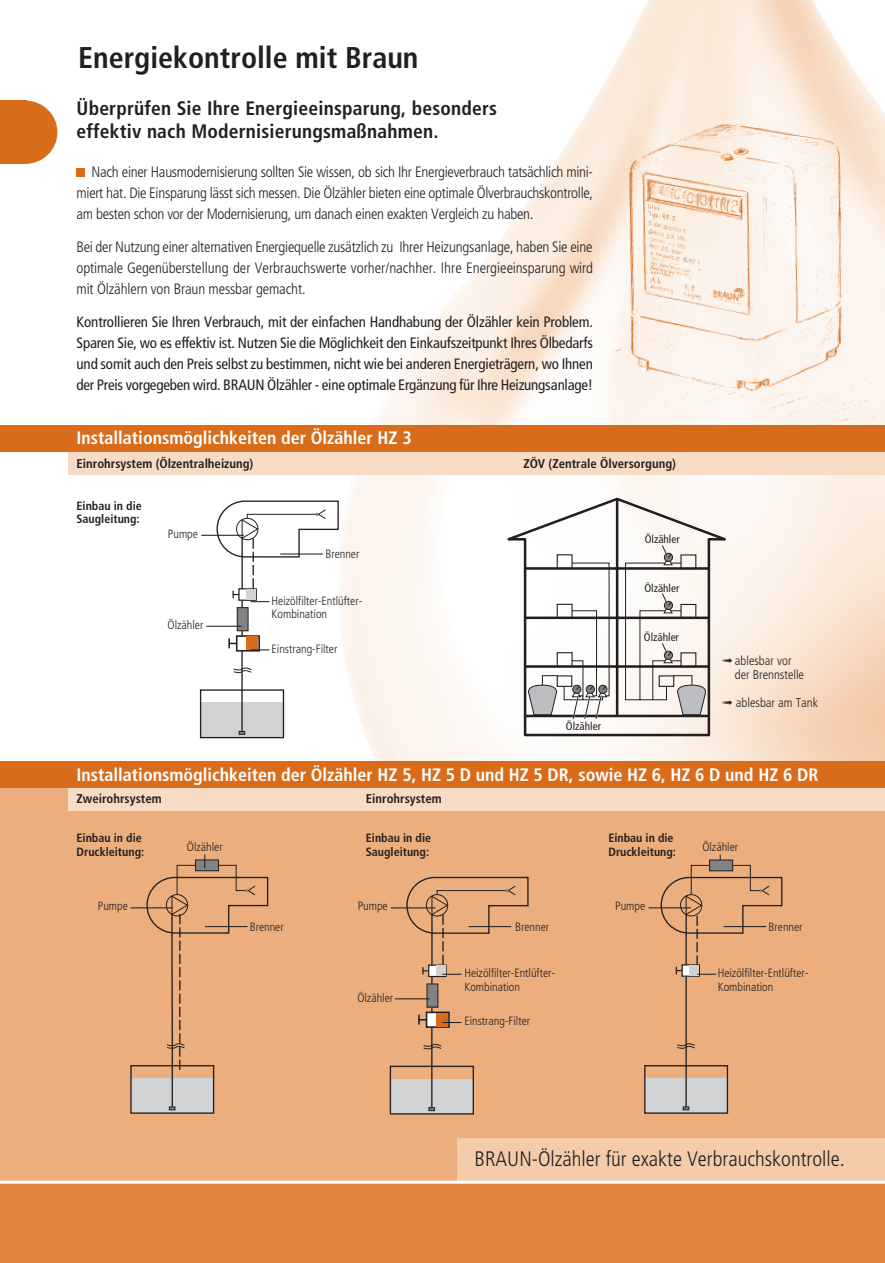
<style>
.page{position:relative;width:885px;height:1263px;background:#fff}
.page>*{position:absolute;margin:0;border:0;box-sizing:border-box;transform-origin:0 0}
.t1{font:700 condensed 30px "Frutiger";color:#231f20}
.t2{font:300 condensed 21px "Frutiger";color:#231f20}
.t3{font:700 condensed 19.5px/22.5px "Frutiger";letter-spacing:.01em;color:#231f20}
.t4{font:700 condensed 18px "Frutiger";color:#fff}
.t5{font:300 condensed 15px/21px "Frutiger";letter-spacing:-.015em;color:#231f20;text-align:justify}
.t6{font:condensed 15px/21px "Frutiger";letter-spacing:-.015em;color:#231f20;text-align:justify}
.t7{font:700 condensed 12.75px "Frutiger";color:#231f20}
.t8{font:300 condensed 12.75px/14.2px "Frutiger";color:#231f20}
.t9{font:300 condensed 12px/13.5px "Frutiger";color:#231f20}
.t10{font:700 condensed 12px/13.5px "Frutiger";color:#231f20}
.t11{font:condensed 11.1px "Frutiger";color:#231f20}
.s1{font-stretch:normal}
</style>
<div class="page">
<div style="left:0;top:784px;width:884px;height:441px;background:#edae7d"></div>
<div style="left:457px;top:1138px;width:427px;height:87px;background:#f4ccaa"></div>
<div style="left:0;top:1183px;width:884px;height:80px;background:#e18441"></div>
<hr style="left:0;top:1181px;width:884px;height:3px;background:#fff">
<img style="left:0;top:0;width:884px;height:761px">
<img style="left:570px;top:102px;width:314px;height:323px">
<div style="left:77px;top:168px;width:8px;height:9px;background:#d96c1b"></div>
<svg style="left:26px;top:101px;width:31px;height:63px"></svg>
<div style="left:0;top:101px;width:26px;height:63px;background:#d96c1b"></div>
<div style="left:68px;top:452px;width:816px;height:23px;background:#f8dbc4"></div>
<div style="left:0;top:425px;width:884px;height:27px;background:#d96c1b"></div>
<svg style="left:507px;top:498px;width:218px;height:238px"></svg>
<hr style="left:615px;top:499px;width:3px;height:217px;background:#231f20">
<svg style="left:524px;top:544px;width:184px;height:176px"></svg>
<svg style="left:199px;top:488px;width:156px;height:250px"></svg>
<hr style="left:206px;top:626px;width:35px;height:1px;background:#231f20">
<hr style="left:201px;top:535px;width:43px;height:1px;background:#231f20">
<div style="left:68px;top:788px;width:816px;height:22px;background:#f8dbc4"></div>
<div style="left:0;top:761px;width:884px;height:27px;background:#d96c1b"></div>
<svg style="left:130px;top:854px;width:138px;height:260px"></svg>
<hr style="left:130px;top:907px;width:43px;height:1px;background:#231f20">
<hr style="left:205px;top:926px;width:42px;height:1px;background:#231f20">
<svg style="left:389px;top:876px;width:140px;height:238px"></svg>
<hr style="left:394px;top:998px;width:35px;height:1px;background:#231f20">
<hr style="left:391px;top:907px;width:44px;height:1px;background:#231f20">
<svg style="left:644px;top:854px;width:139px;height:260px"></svg>
<hr style="left:648px;top:907px;width:43px;height:1px;background:#231f20">
<h1 class="t1" style="left:78px;top:39px;width:342px">Energiekontrolle mit Braun</h1>
<h3 class="t3" style="left:77px;top:97px;width:422px">Überprüfen Sie Ihre Energieeinsparung, besonders effektiv nach Modernisierungsmaßnahmen.</h3>
<p class="t5" style="left:77px;top:161px;width:518px;text-indent:15px">Nach einer Hausmodernisierung sollten Sie wissen, ob sich Ihr Energieverbrauch tatsächlich mini&shy;miert hat. Die Einsparung lässt sich messen. Die Ölzähler bieten eine optimale Ölverbrauchskontrolle, am besten schon vor der Modernisierung, um danach einen exakten Vergleich zu haben.</p>
<p class="t5" style="left:77px;top:236px;width:518px">Bei der Nutzung einer alternativen Energiequelle zusätzlich zu Ihrer Heizungsanlage, haben Sie eine optimale Gegenüberstellung der Verbrauchswerte vorher/nachher. Ihre Energieeinsparung wird mit Ölzählern von Braun messbar gemacht.</p>
<p class="t6" style="left:77px;top:311px;width:518px">Kontrollieren Sie Ihren Verbrauch, mit der einfachen Handhabung der Ölzähler kein Problem.<br>Sparen Sie, wo es effektiv ist. Nutzen Sie die Möglichkeit den Einkaufszeitpunkt Ihres Ölbedarfs und somit auch den Preis selbst zu bestimmen, nicht wie bei anderen Energieträgern, wo Ihnen der Preis vorgegeben wird. BRAUN Ölzähler - eine optimale Ergänzung für Ihre Heizungsanlage!</p>
<p class="t4" style="left:77px;top:427px;width:336px">Installationsmöglichkeiten der Ölzähler HZ 3</p>
<p class="t7" style="left:77px;top:456px;width:178px">Einrohrsystem (Ölzentralheizung)</p>
<p class="t10" style="left:77px;top:499px;width:67px">Einbau in die<br>Saugleitung:</p>
<p class="t9" style="left:168px;top:527px;width:32px">Pumpe</p>
<p class="t9" style="left:167px;top:618px;width:37px">Ölzähler</p>
<p class="t9" style="left:325px;top:548px;width:36px">Brenner</p>
<p class="t9" style="left:271px;top:594px;width:92px">Heizölfilter-Entlüfter-<br>Kombination</p>
<p class="t9" style="left:271px;top:642px;width:67px">Einstrang-Filter</p>
<p class="t7" style="left:523px;top:456px;width:154px">ZÖV (Zentrale Ölversorgung)</p>
<p class="t11" style="left:566px;top:720px;width:36px">Ölzähler</p>
<p class="t11" style="left:644px;top:533px;width:36px">Ölzähler</p>
<p class="t11" style="left:644px;top:581px;width:36px">Ölzähler</p>
<p class="t11" style="left:644px;top:630px;width:36px">Ölzähler</p>
<p class="t8" style="left:734px;top:653px;width:71px;text-indent:-13px">➟ ablesbar vor der Brennstelle</p>
<p class="t8" style="left:722px;top:695px;width:97px">➟ ablesbar am Tank</p>
<p class="t4" style="left:77px;top:764px;width:743px">Installationsmöglichkeiten der Ölzähler HZ 5, HZ 5 <span class="s1">D</span> und HZ 5 DR, sowie HZ 6, HZ 6 <span class="s1">D</span> und HZ 6 DR</p>
<p class="t7" style="left:366px;top:791px;width:77px">Einrohrsystem</p>
<p class="t10" style="left:366px;top:831px;width:67px">Einbau in die<br>Saugleitung:</p>
<p class="t7" style="left:77px;top:791px;width:87px">Zweirohrsystem</p>
<p class="t10" style="left:77px;top:831px;width:69px">Einbau in die<br>Druckleitung:</p>
<p class="t10" style="left:608px;top:831px;width:69px">Einbau in die<br>Druckleitung:</p>
<p class="t9" style="left:187px;top:840px;width:37px">Ölzähler</p>
<p class="t9" style="left:702px;top:840px;width:37px">Ölzähler</p>
<p class="t9" style="left:98px;top:899px;width:32px">Pumpe</p>
<p class="t9" style="left:250px;top:920px;width:36px">Brenner</p>
<p class="t9" style="left:357px;top:900px;width:32px">Pumpe</p>
<p class="t9" style="left:357px;top:991px;width:37px">Ölzähler</p>
<p class="t9" style="left:515px;top:920px;width:36px">Brenner</p>
<p class="t9" style="left:464px;top:966px;width:92px">Heizölfilter-Entlüfter-<br>Kombination</p>
<p class="t9" style="left:464px;top:1015px;width:67px">Einstrang-Filter</p>
<p class="t9" style="left:615px;top:899px;width:32px">Pumpe</p>
<p class="t9" style="left:768px;top:920px;width:36px">Brenner</p>
<p class="t9" style="left:717px;top:966px;width:92px">Heizölfilter-Entlüfter-<br>Kombination</p>
<h2 class="t2" style="left:474px;top:1147px;width:371px">BRAUN-Ölzähler für exakte Verbrauchskontrolle.</h2>
</div>
